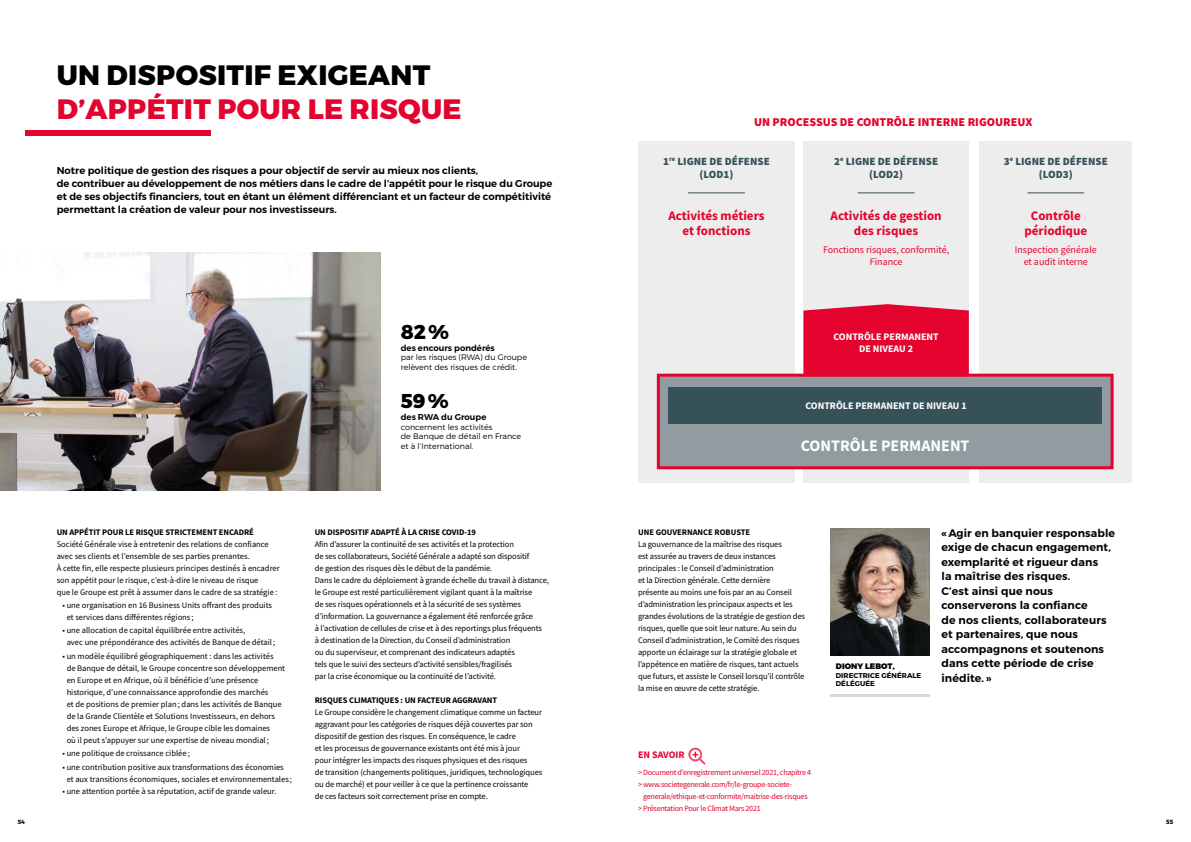
<style>
.page{position:relative;width:1191px;height:842px;background:#fff}
.page>*{position:absolute;margin:0;border:0;box-sizing:border-box;transform-origin:0 0}
.t1{font:800 28px "Montserrat";letter-spacing:.01em;color:#e4032e}
.t2{font:800 28px "Montserrat";letter-spacing:.01em;color:#000}
.t3{font:800 20px "Montserrat";color:#000}
.t4{font:700 16px "Source Sans Pro";color:#fff}
.t5{font:700 13px/15.6px "Source Sans Pro";color:#e4032e;text-align:center}
.t6{font:900 12px "Source Sans Pro";color:#e4032e}
.t7{font:600 11px/14.5px "Montserrat";letter-spacing:.01em;color:#000}
.t8{font:900 11px/13.2px "Source Sans Pro";color:#365258;text-align:center}
.t9{font:600 10px/13px "Montserrat";color:#000}
.t10{font:10px/12px "Source Sans Pro";color:#e4032e;text-align:center}
.t11{font:700 10px/12px "Source Sans Pro";color:#fff;text-align:center}
.t12{font:700 10px "Source Sans Pro";color:#e4032e}
.t13{font:8.5px/12px "Source Sans Pro";letter-spacing:-.01em;color:#000}
.t14{font:700 8.5px "Source Sans Pro";letter-spacing:-.01em;color:#000}
.t15{font:600 8.5px "Montserrat";color:#000}
.t16{font:8px/12px "Source Sans Pro";letter-spacing:-.03em;color:#e4032e}
.t17{font:300 8px/9.6px "Montserrat";color:#000}
.t18{font:900 8px "Montserrat";letter-spacing:.01em;color:#000}
.t19{font:700 7px/8.4px "Montserrat";letter-spacing:.01em;color:#000}
.t20{font:700 6px "Montserrat";color:#000}
</style>
<div class="page">
<div style="left:25px;top:130px;width:186px;height:6px;background:#e4032e"></div>
<svg style="left:688px;top:748px;width:17px;height:16px"></svg>
<div style="left:638px;top:141px;width:157px;height:342px;background:#ededed"></div>
<div style="left:803px;top:141px;width:166px;height:342px;background:#ededed"></div>
<div style="left:979px;top:141px;width:152px;height:342px;background:#ededed"></div>
<hr style="left:688px;top:193px;width:57px;height:1px;background:#365258">
<hr style="left:857px;top:193px;width:57px;height:1px;background:#365258">
<hr style="left:1027px;top:193px;width:57px;height:1px;background:#365258">
<div style="left:657px;top:374px;width:456px;height:95px;background:#919ba0;border:3px solid #e4032e"></div>
<div style="left:668px;top:387px;width:434px;height:37px;background:#365258"></div>
<div style="left:803px;top:304px;width:166px;height:72px;background:#e4032e"></div>
<img style="left:830px;top:528px;width:99px;height:128px">
<hr style="left:830px;top:694px;width:99px;height:3px;background:#d8d8d8">
<img style="left:0;top:252px;width:381px;height:238px">
<h1 class="t2" style="left:57px;top:58px;width:375px">UN DISPOSITIF EXIGEANT</h1>
<h1 class="t1" style="left:57px;top:92px;width:406px">D’APPÉTIT POUR LE RISQUE</h1>
<p class="t9" style="left:57px;top:164px;width:497px">Notre politique de gestion des risques a pour objectif de servir au mieux nos clients,<br>de contribuer au développement de nos métiers dans le cadre de l’appétit pour le risque du Groupe et de ses objectifs financiers, tout en étant un élément différenciant et un facteur de compétitivité permettant la création de valeur pour nos investisseurs.</p>
<h2 class="t3" style="left:401px;top:319px;width:50px">82%</h2>
<p class="t15" style="left:401px;top:343px;width:96px">des encours pondérés</p>
<p class="t17" style="left:401px;top:353px;width:128px">par les risques (RWA) du Groupe relèvent des risques de crédit.</p>
<h2 class="t3" style="left:401px;top:388px;width:50px">59%</h2>
<p class="t15" style="left:401px;top:412px;width:87px">des RWA du Groupe</p>
<p class="t17" style="left:401px;top:422px;width:122px">concernent les activités<br>de Banque de détail en France et à l’International.</p>
<p class="t14" style="left:57px;top:526px;width:199px">UN APPÉTIT POUR LE RISQUE STRICTEMENT ENCADRÉ</p>
<p class="t13" style="left:57px;top:538px;width:224px">Société Générale vise à entretenir des relations de confiance avec ses clients et l’ensemble de ses parties prenantes.<br>À cette fin, elle respecte plusieurs principes destinés à encadrer son appétit pour le risque, c’est-à-dire le niveau de risque<br>que le Groupe est prêt à assumer dans le cadre de sa stratégie :</p>
<p class="t13" style="left:67px;top:599px;width:207px;text-indent:-4px">• une organisation en 16 Business Units offrant des produits et services dans différentes régions ;</p>
<p class="t13" style="left:67px;top:625px;width:210px;text-indent:-4px">• une allocation de capital équilibrée entre activités,<br>avec une prépondérance des activités de Banque de détail;</p>
<p class="t13" style="left:67px;top:650px;width:220px;text-indent:-4px">• un modèle équilibré géographiquement : dans les activités<br>de Banque de détail, le Groupe concentre son développement en Europe et en Afrique, où il bénéficie d’une présence historique, d’une connaissance approfondie des marchés<br>et de positions de premier plan; dans les activités de Banque de la Grande Clientèle et Solutions Investisseurs, en dehors des zones Europe et Afrique, le Groupe cible les domaines<br>où il peut s’appuyer sur une expertise de niveau mondial;</p>
<p class="t13" style="left:62px;top:747px;width:129px">• une politique de croissance ciblée ;</p>
<p class="t13" style="left:67px;top:761px;width:227px;text-indent:-4px">• une contribution positive aux transformations des économies et aux transitions économiques, sociales et environnementales ;</p>
<p class="t13" style="left:62px;top:785px;width:216px">• une attention portée à sa réputation, actif de grande valeur.</p>
<p class="t14" style="left:315px;top:526px;width:163px">UN DISPOSITIF ADAPTÉ À LA CRISE COVID-19</p>
<p class="t13" style="left:315px;top:538px;width:236px">Afin d’assurer la continuité de ses activités et la protection<br>de ses collaborateurs, Société Générale a adapté son dispositif<br>de gestion des risques dès le début de la pandémie.<br>Dans le cadre du déploiement à grande échelle du travail à distance, le Groupe est resté particulièrement vigilant quant à la maîtrise<br>de ses risques opérationnels et à la sécurité de ses systèmes d’information. La gouvernance a également été renforcée grâce<br>à l’activation de cellules de crise et à des reportings plus fréquents<br>à destination de la Direction, du Conseil d’administration<br>ou du superviseur, et comprenant des indicateurs adaptés<br>tels que le suivi des secteurs d’activité sensibles/fragilisés<br>par la crise économique ou la continuité de l’activité.</p>
<p class="t14" style="left:315px;top:694px;width:184px">RISQUES CLIMATIQUES : UN FACTEUR AGGRAVANT</p>
<p class="t13" style="left:315px;top:706px;width:229px">Le Groupe considère le changement climatique comme un facteur aggravant pour les catégories de risques déjà couvertes par son dispositif de gestion des risques. En conséquence, le cadre<br>et les processus de gouvernance existants ont été mis à jour<br>pour intégrer les impacts des risques physiques et des risques<br>de transition (changements politiques, juridiques, technologiques ou de marché) et pour veiller à ce que la pertinence croissante<br>de ces facteurs soit correctement prise en compte.</p>
<h3 class="t6" style="left:754px;top:114px;width:280px">UN PROCESSUS DE CONTRÔLE INTERNE RIGOUREUX</h3>
<p class="t8" style="left:663px;top:154px;width:108px">1<sup>re</sup> LIGNE DE DÉFENSE (LOD1)</p>
<h3 class="t5" style="left:668px;top:207px;width:98px">Activités métiers et fonctions</h3>
<h3 class="t5" style="left:830px;top:207px;width:113px">Activités de gestion des risques</h3>
<h3 class="t5" style="left:1024px;top:207px;width:64px">Contrôle périodique</h3>
<p class="t8" style="left:834px;top:154px;width:105px">2<sup>e</sup> LIGNE DE DÉFENSE (LOD2)</p>
<p class="t8" style="left:1003px;top:154px;width:105px">3<sup>e</sup> LIGNE DE DÉFENSE (LOD3)</p>
<p class="t10" style="left:823px;top:244px;width:128px">Fonctions risques, conformité,<br>Finance</p>
<p class="t10" style="left:1014px;top:244px;width:84px">Inspection générale et audit interne</p>
<p class="t11" style="left:833px;top:330px;width:107px">CONTRÔLE PERMANENT<br>DE NIVEAU 2</p>
<p class="t11" style="left:805px;top:400px;width:163px">CONTRÔLE PERMANENT DE NIVEAU 1</p>
<h3 class="t4" style="left:801px;top:435px;width:170px">CONTRÔLE PERMANENT</h3>
<p class="t14" style="left:638px;top:526px;width:114px">UNE GOUVERNANCE ROBUSTE</p>
<p class="t13" style="left:638px;top:538px;width:169px">La gouvernance de la maîtrise des risques<br>est assurée au travers de deux instances principales : le Conseil d’administration<br>et la Direction générale. Cette dernière<br>présente au moins une fois par an au Conseil d’administration les principaux aspects et les grandes évolutions de la stratégie de gestion des risques, quelle que soit leur nature. Au sein du Conseil d’administration, le Comité des risques apporte un éclairage sur la stratégie globale et l’appétence en matière de risques, tant actuels que futurs, et assiste le Conseil lorsqu’il contrôle la mise en œuvre de cette stratégie.</p>
<p class="t12" style="left:638px;top:748px;width:48px">EN SAVOIR</p>
<p class="t16" style="left:638px;top:766px;width:175px">&gt; Document d’enregistrement universel 2021, chapitre 4 &gt; www.societegenerale.com/fr/le-groupe-societe-</p>
<p class="t16" style="left:638px;top:790px;width:171px;text-indent:5px">generale/ethique-et-conformite/maitrise-des-risques &gt; Présentation Pour le Climat Mars 2021</p>
<p class="t18" style="left:836px;top:661px;width:60px">DIONY LEBOT,</p>
<p class="t19" style="left:836px;top:671px;width:87px">DIRECTRICE GÉNÉRALE<br>DÉLÉGUÉE</p>
<p class="t7" style="left:941px;top:526px;width:175px">«Agir en banquier responsable exige de chacun engagement, exemplarité et rigueur dans<br>la maîtrise des risques.<br>C’est ainsi que nous conserverons la confiance<br>de nos clients, collaborateurs et partenaires, que nous accompagnons et soutenons dans cette période de crise inédite. »</p>
<p class="t20" style="left:18px;top:818px;width:9px">54</p>
<p class="t20" style="left:1166px;top:818px;width:9px">55</p>
</div>
